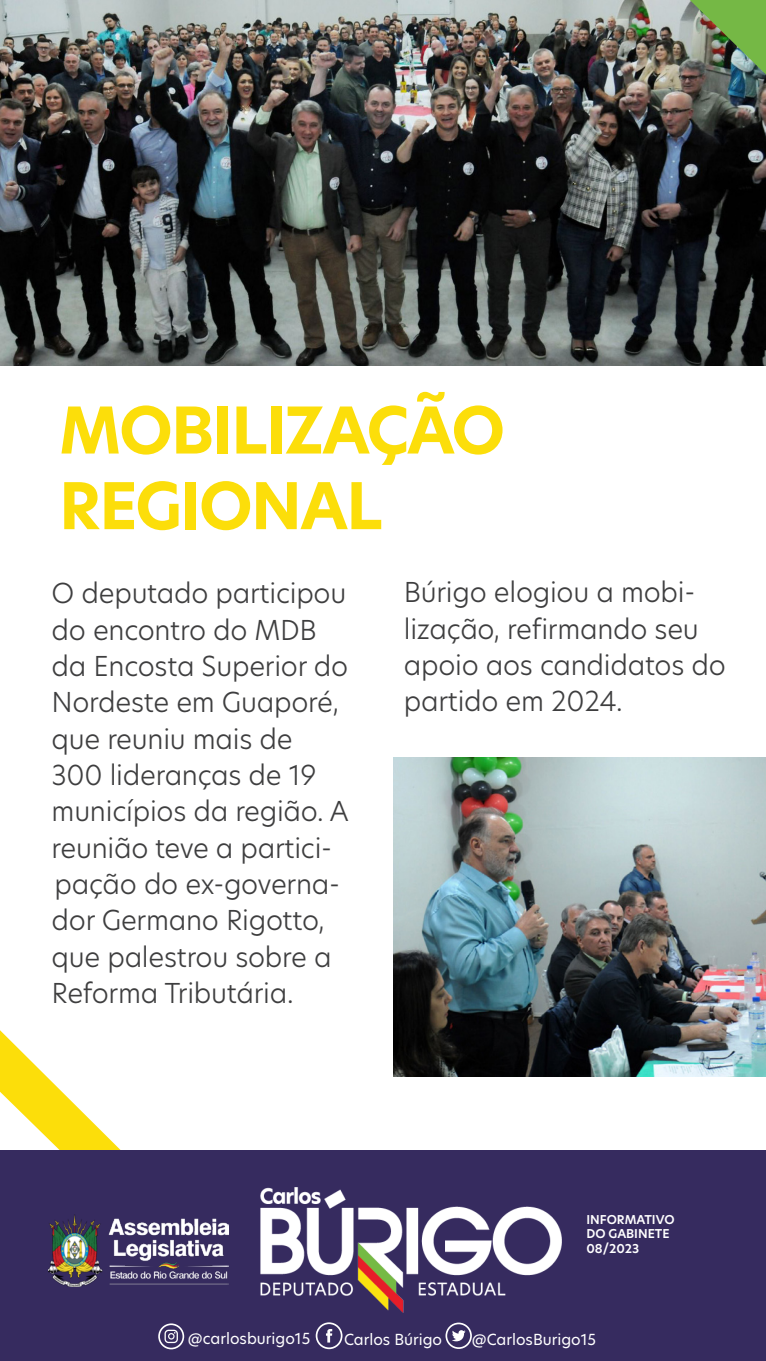
<style>
.page{position:relative;width:766px;height:1361px;background:#fff}
.page>*{position:absolute;margin:0;border:0;box-sizing:border-box;transform-origin:0 0}
.t1{font:700 63px "New Hero";letter-spacing:-.025em;color:#fcde0a}
.t2{font:300 27px/36.3px "New Hero";letter-spacing:-.01em;color:#3e3e3f}
.t3{font:15px "New Hero";color:#fff}
.t4{font:600 12px "New Hero";color:#fff}
</style>
<div class="page">
<svg style="left:0;top:1030px;width:142px;height:121px"></svg>
<div style="left:0;top:1151px;width:765px;height:210px;background:#362b5f"></div>
<img style="left:48px;top:1214px;width:181px;height:72px">
<img style="left:260px;top:1187px;width:301px;height:125px">
<svg style="left:445px;top:1322px;width:26px;height:27px"></svg>
<svg style="left:315px;top:1322px;width:27px;height:27px"></svg>
<svg style="left:158px;top:1323px;width:26px;height:26px"></svg>
<img style="left:0;top:0;width:204px;height:366px">
<img style="left:393px;top:757px;width:372px;height:319px">
<img style="left:204px;top:0;width:561px;height:366px">
<p class="t1" style="left:59px;top:387px;width:447px">MOBILIZAÇÃO</p>
<p class="t1" style="left:59px;top:463px;width:325px">REGIONAL</p>
<p class="t2" style="left:52px;top:574px;width:299px">O deputado participou do encontro do MDB da Encosta Superior do<br>Nordeste em Guaporé, que reuniu mais de<br>300 lideranças de 19 municípios da região. A reunião teve a partici&shy;pação do ex-governa&shy;dor Germano Rigotto, que palestrou sobre a<br>Reforma Tributária.</p>
<p class="t2" style="left:404px;top:573px;width:323px">Búrigo elogiou a mobi&shy;lização, refirmando seu apoio aos candidatos do partido em 2024.</p>
<p class="t4" style="left:586px;top:1211px;width:90px">INFORMATIVO</p>
<p class="t4" style="left:586px;top:1225px;width:85px">DO GABINETE</p>
<p class="t4" style="left:586px;top:1240px;width:54px">08/2023</p>
<p class="t3" style="left:188px;top:1328px;width:124px">@carlosburigo15</p>
<p class="t3" style="left:344px;top:1329px;width:100px">Carlos Búrigo</p>
<p class="t3" style="left:471px;top:1329px;width:126px">@CarlosBurigo15</p>
</div>
